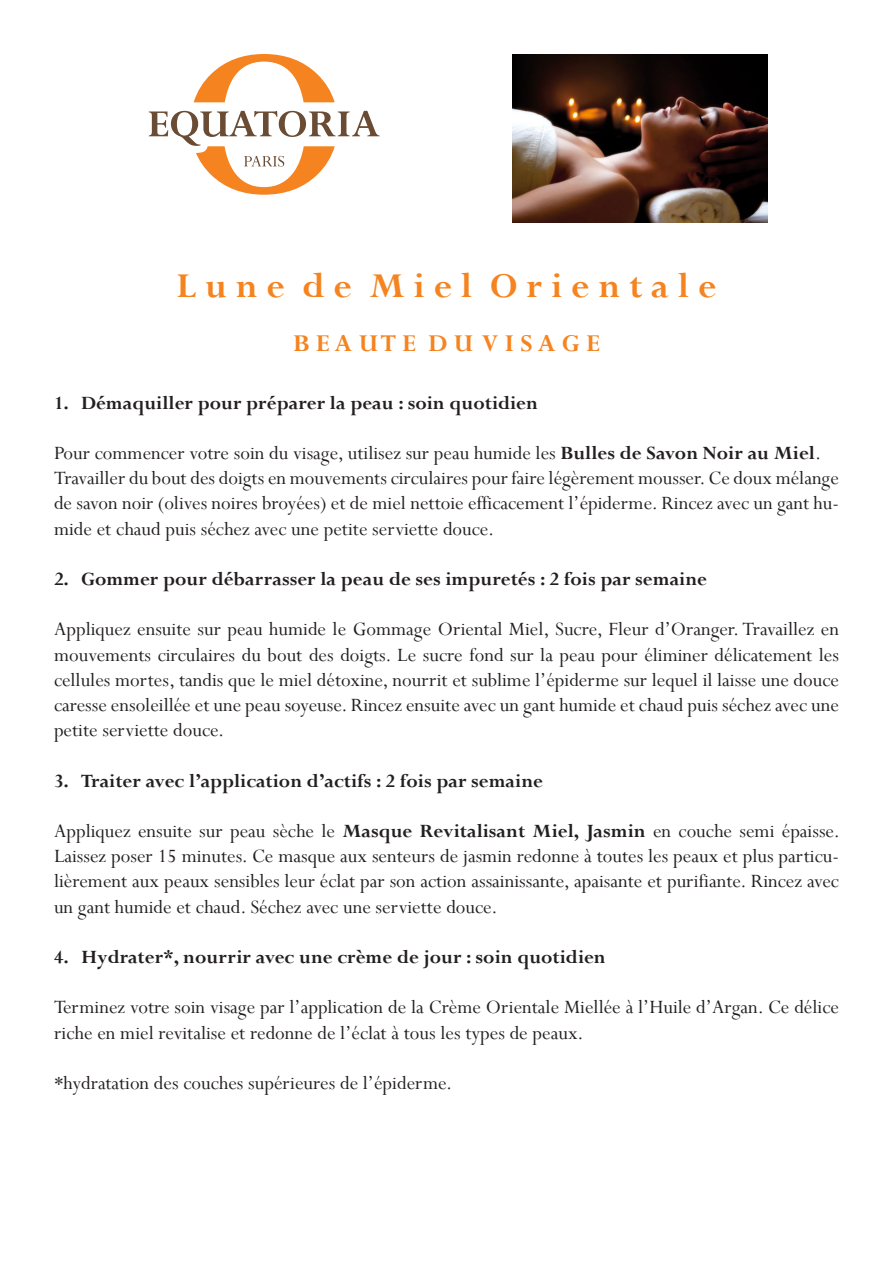
<style>
.page{position:relative;width:893px;height:1263px;background:#fff}
.page>*{position:absolute;margin:0;border:0;box-sizing:border-box;transform-origin:0 0}
.t1{font:700 39px "Perpetua";color:#f58420}
.t2{font:700 27px "Perpetua";color:#f58420}
.t3{font:21px/25.2px "Perpetua";color:#231f20;text-align:justify}
.t4{font:700 21px "Perpetua";color:#231f20}
.s1{font-weight:700}
</style>
<div class="page">
<svg style="left:194px;top:54px;width:141px;height:48px"></svg>
<svg style="left:149px;top:111px;width:231px;height:84px"></svg>
<img style="left:512px;top:54px;width:255px;height:169px">
<p class="t1" style="left:176px;top:261px;width:541px">L u n e d e M i e l O r i e n t a l e</p>
<p class="t2" style="left:293px;top:326px;width:308px">B E A U T E D U V I S A G E</p>
<p class="t4" style="left:54px;top:389px;width:485px">1. Démaquiller pour préparer la peau : soin quotidien</p>
<p class="t3" style="left:54px;top:440px;width:769px">Pour commencer votre soin du visage, utilisez sur peau humide les <span class="s1">Bulles de Savon Noir au Miel</span>.</p>
<p class="t3" style="left:54px;top:465px;width:786px">Travailler du bout des doigts en mouvements circulaires pour faire légèrement mousser. Ce doux mélange de savon noir (olives noires broyées) et de miel nettoie efficacement l’épiderme. Rincez avec un gant hu&shy;mide et chaud puis séchez avec une petite serviette douce.</p>
<p class="t4" style="left:54px;top:566px;width:655px">2. Gommer pour débarrasser la peau de ses impuretés : 2 fois par semaine</p>
<p class="t3" style="left:54px;top:616px;width:786px">Appliquez ensuite sur peau humide le Gommage Oriental Miel, Sucre, Fleur d’Oranger. Travaillez en mouvements circulaires du bout des doigts. Le sucre fond sur la peau pour éliminer délicatement les cellules mortes, tandis que le miel détoxine, nourrit et sublime l’épiderme sur lequel il laisse une douce caresse ensoleillée et une peau soyeuse. Rincez ensuite avec un gant humide et chaud puis séchez avec une petite serviette douce.</p>
<p class="t4" style="left:54px;top:767px;width:491px">3. Traiter avec l’application d’actifs : 2 fois par semaine</p>
<p class="t3" style="left:54px;top:818px;width:787px">Appliquez ensuite sur peau sèche le <span class="s1">Masque Revitalisant Miel, Jasmin</span> en couche semi épaisse.<br>Laissez poser 15 minutes. Ce masque aux senteurs de jasmin redonne à toutes les peaux et plus particu&shy;lièrement aux peaux sensibles leur éclat par son action assainissante, apaisante et purifiante. Rincez avec un gant humide et chaud. Séchez avec une serviette douce.</p>
<p class="t4" style="left:54px;top:944px;width:553px">4. Hydrater*, nourrir avec une crème de jour : soin quotidien</p>
<p class="t3" style="left:54px;top:994px;width:786px">Terminez votre soin visage par l’application de la Crème Orientale Miellée à l’Huile d’Argan. Ce délice riche en miel revitalise et redonne de l’éclat à tous les types de peaux.</p>
<p class="t3" style="left:54px;top:1070px;width:400px">*hydratation des couches supérieures de l’épiderme.</p>
</div>
